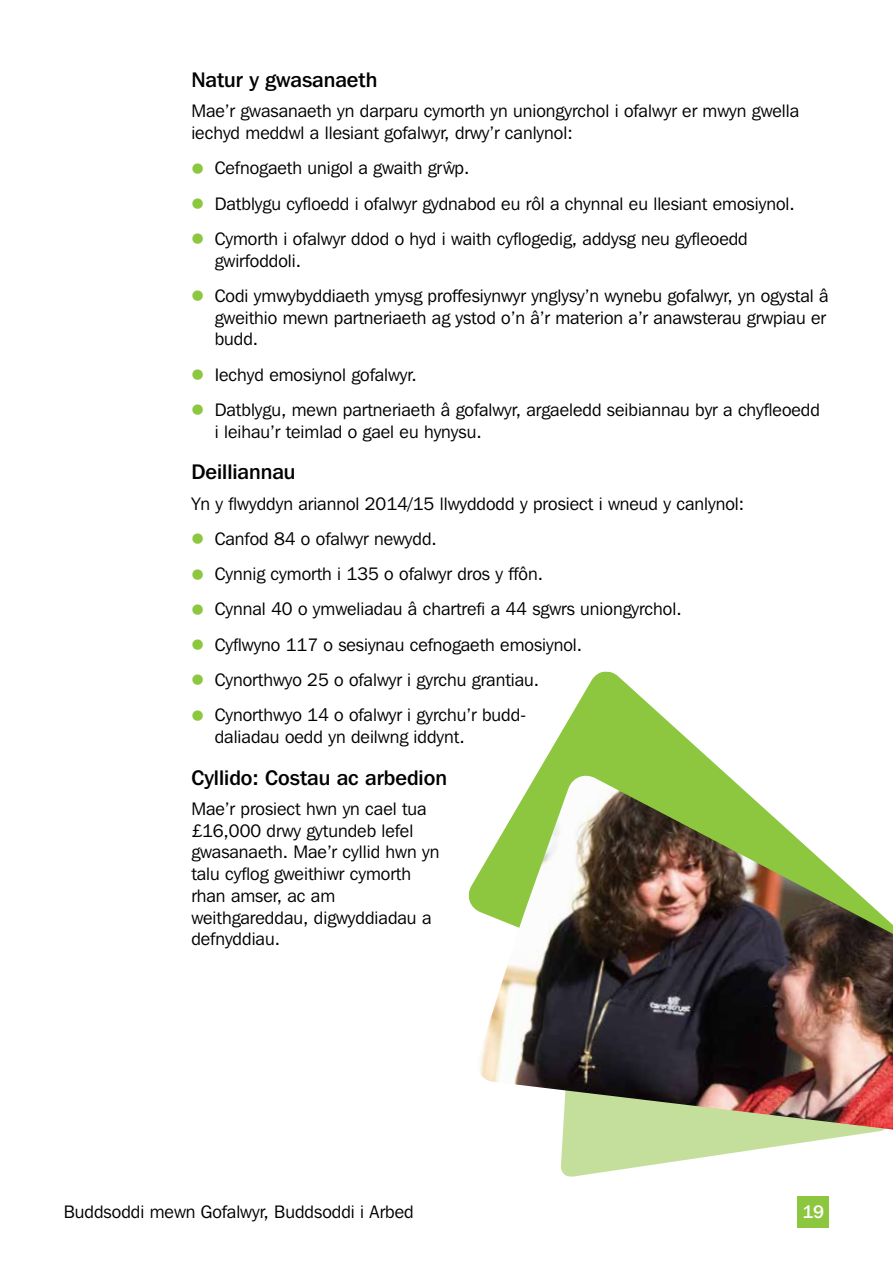
<style>
.page{position:relative;width:893px;height:1263px;background:#fff}
.page>*{position:absolute;margin:0;border:0;box-sizing:border-box;transform-origin:0 0}
.t1{font:500 21px "Franklin Gothic IT Cby BT";color:#000}
.t2{font:18px/21.8px "Franklin Gothic IT Cby BT";color:#000}
.t3{font:500 18px "Franklin Gothic IT Cby BT";color:#fff}
.s1{font-size:36px;color:#8dc63f}
.s2{font-family:"ITC Franklin Gothic Std"}
</style>
<div class="page">
<div style="left:797px;top:1196px;width:32px;height:32px;background:#8dc63f"></div>
<svg style="left:468px;top:671px;width:260px;height:237px"></svg>
<svg style="left:560px;top:1129px;width:333px;height:48px;fill:#c5e09d"></svg>
<img style="left:474px;top:776px;width:419px;height:353px">
<p class="t1" style="left:191px;top:67px;width:187px">Natur y gwasanaeth</p>
<p class="t2" style="left:191px;top:100px;width:609px">Mae’r gwasanaeth yn darparu cymorth yn uniongyrchol i ofalwyr er mwyn gwella iechyd meddwl a llesiant gofalwyr, drwy’r canlynol:</p>
<p class="t2" style="left:187px;top:157px;width:284px"><span class="s1">•</span> Cefnogaeth unigol a gwaith grw<span class="s2">ˆ</span>p.</p>
<p class="t2" style="left:187px;top:192px;width:609px"><span class="s1">•</span> Datblygu cyfloedd i ofalwyr gydnabod eu rôl a chynnal eu llesiant emosiynol.</p>
<p class="t2" style="left:215px;top:227px;width:535px;text-indent:-28px"><span class="s1">•</span> Cymorth i ofalwyr ddod o hyd i waith cyflogedig, addysg neu gyfleoedd gwirfoddoli.</p>
<p class="t2" style="left:215px;top:284px;width:615px;text-indent:-28px"><span class="s1">•</span> Codi ymwybyddiaeth ymysg proffesiynwyr ynglysy’n wynebu gofalwyr, yn ogystal â gweithio mewn partneriaeth ag ystod o’n â’r materion a’r anawsterau grwpiau er budd.</p>
<p class="t2" style="left:187px;top:363px;width:231px"><span class="s1">•</span> Iechyd emosiynol gofalwyr.</p>
<p class="t2" style="left:215px;top:398px;width:607px;text-indent:-28px"><span class="s1">•</span> Datblygu, mewn partneriaeth â gofalwyr, argaeledd seibiannau byr a chyfleoedd i leihau’r teimlad o gael eu hynysu.</p>
<p class="t1" style="left:191px;top:459px;width:106px">Deilliannau</p>
<p class="t2" style="left:191px;top:492px;width:554px">Yn y flwyddyn ariannol 2014/15 llwyddodd y prosiect i wneud y canlynol:</p>
<p class="t2" style="left:187px;top:527px;width:251px"><span class="s1">•</span> Canfod 84 o ofalwyr newydd.</p>
<p class="t2" style="left:187px;top:563px;width:357px"><span class="s1">•</span> Cynnig cymorth i 135 o ofalwyr dros y ffôn.</p>
<p class="t2" style="left:187px;top:598px;width:496px"><span class="s1">•</span> Cynnal 40 o ymweliadau â chartrefi a 44 sgwrs uniongyrchol.</p>
<p class="t2" style="left:187px;top:633px;width:397px"><span class="s1">•</span> Cyflwyno 117 o sesiynau cefnogaeth emosiynol.</p>
<p class="t2" style="left:187px;top:668px;width:354px"><span class="s1">•</span> Cynorthwyo 25 o ofalwyr i gyrchu grantiau.</p>
<p class="t2" style="left:215px;top:704px;width:313px;text-indent:-28px"><span class="s1">•</span> Cynorthwyo 14 o ofalwyr i gyrchu’r budd&shy;daliadau oedd yn deilwng iddynt.</p>
<p class="t1" style="left:191px;top:764px;width:257px">Cyllido: Costau ac arbedion</p>
<p class="t2" style="left:191px;top:797px;width:249px">Mae’r prosiect hwn yn cael tua £16,000 drwy gytundeb lefel gwasanaeth. Mae’r cyllid hwn yn talu cyflog gweithiwr cymorth rhan amser, ac am weithgareddau, digwyddiadau a defnyddiau.</p>
<p class="t2" style="left:64px;top:1200px;width:351px">Buddsoddi mewn Gofalwyr, Buddsoddi i Arbed</p>
<p class="t3" style="left:802px;top:1200px;width:23px">19</p>
</div>
